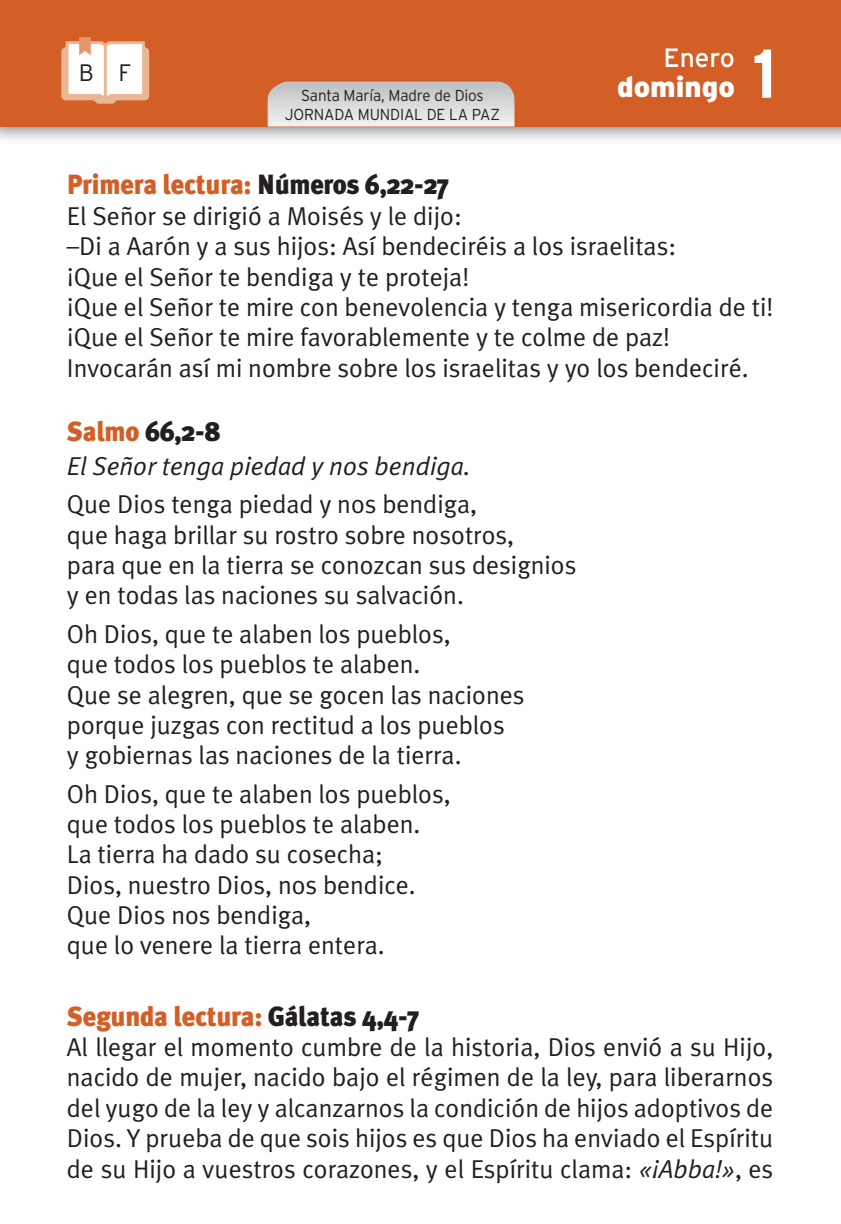
<style>
.page{position:relative;width:841px;height:1224px;background:#fff}
.page>*{position:absolute;margin:0;border:0;box-sizing:border-box;transform-origin:0 0}
.t1{font:700 68.7px "Interstate";color:#fff;scale:.93 1}
.t2{font:900 29.1px "Interstate";color:#fff}
.t3{font:900 27.9px "Meta Plus";letter-spacing:-.01em;color:#d35f27;scale:.95 1}
.t4{font:900 27.9px "Meta Plus";letter-spacing:-.01em;color:#231f20;scale:.95 1}
.t5{font:26.4px "Interstate";color:#fff}
.t6{font:25.8px/30.3px "Meta Plus Normal";color:#231f20}
.t7{font:italic 25.8px "Meta Plus Normal";color:#231f20}
.t8{font:300 23.7px "Interstate";color:#231f20}
.t9{font:300 15.9px/18.6px "Interstate";letter-spacing:-.01em;color:#231f20;text-align:center;scale:.96 1}
.s1{color:#231f20}
.s2{color:#d35f27}
.s3{font-style:italic}
</style>
<div class="page">
<img style="left:0;top:126px;width:840px;height:14px">
<div style="left:0;top:0;width:840px;height:126px;background:#d35f27"></div>
<svg style="left:267px;top:82px;width:247px;height:44px;background:#d7d6d7"></svg>
<img style="left:149px;top:51px;width:1px;height:46px">
<svg style="left:61px;top:37px;width:88px;height:67px;background:#f3d5c4"></svg>
<p class="t8" style="left:79px;top:63px;width:54px">B F</p>
<p class="t9" style="left:285px;top:88px;width:225px">Santa María, Madre de Dios<br>JORNADA MUNDIAL DE LA PAZ</p>
<p class="t5" style="left:663px;top:43px;width:73px">Enero</p>
<p class="t2" style="left:617px;top:76px;width:119px">domingo</p>
<h1 class="t1" style="left:751px;top:35px;width:28px">1</h1>
<p class="t3" style="left:67px;top:173px;width:403px">Primera lectura: <span class="s1">Números 6,22-27</span></p>
<p class="t6" style="left:67px;top:203px;width:707px">El Señor se dirigió a Moisés y le dijo:<br>–Di a Aarón y a sus hijos: Así bendeciréis a los israelitas:<br>¡Que el Señor te bendiga y te proteja!<br>¡Que el Señor te mire con benevolencia y tenga misericordia de ti! ¡Que el Señor te mire favorablemente y te colme de paz!<br>Invocarán así mi nombre sobre los israelitas y yo los bendeciré.</p>
<p class="t4" style="left:67px;top:420px;width:163px"><span class="s2">Salmo</span> 66,2-8</p>
<p class="t7" style="left:67px;top:456px;width:405px">El Señor tenga piedad y nos bendiga.</p>
<p class="t6" style="left:67px;top:491px;width:511px">Que Dios tenga piedad y nos bendiga,<br>que haga brillar su rostro sobre nosotros,<br>para que en la tierra se conozcan sus designios y en todas las naciones su salvación.</p>
<p class="t6" style="left:67px;top:620px;width:459px">Oh Dios, que te alaben los pueblos,<br>que todos los pueblos te alaben.<br>Que se alegren, que se gocen las naciones porque juzgas con rectitud a los pueblos<br>y gobiernas las naciones de la tierra.</p>
<p class="t6" style="left:67px;top:780px;width:385px">Oh Dios, que te alaben los pueblos, que todos los pueblos te alaben.<br>La tierra ha dado su cosecha;<br>Dios, nuestro Dios, nos bendice.<br>Que Dios nos bendiga,<br>que lo venere la tierra entera.</p>
<p class="t3" style="left:67px;top:1004px;width:372px">Segunda lectura: <span class="s1">Gálatas 4,4-7</span></p>
<p class="t6" style="left:67px;top:1033px;width:707px;text-align:justify">Al llegar el momento cumbre de la historia, Dios envió a su Hijo, nacido de mujer, nacido bajo el régimen de la ley, para liberarnos del yugo de la ley y alcanzarnos la condición de hijos adoptivos de Dios. Y prueba de que sois hijos es que Dios ha enviado el Espíritu de su Hijo a vuestros corazones, y el Espíritu clama: <span class="s3">«¡Abba!»</span>, es</p>
</div>
